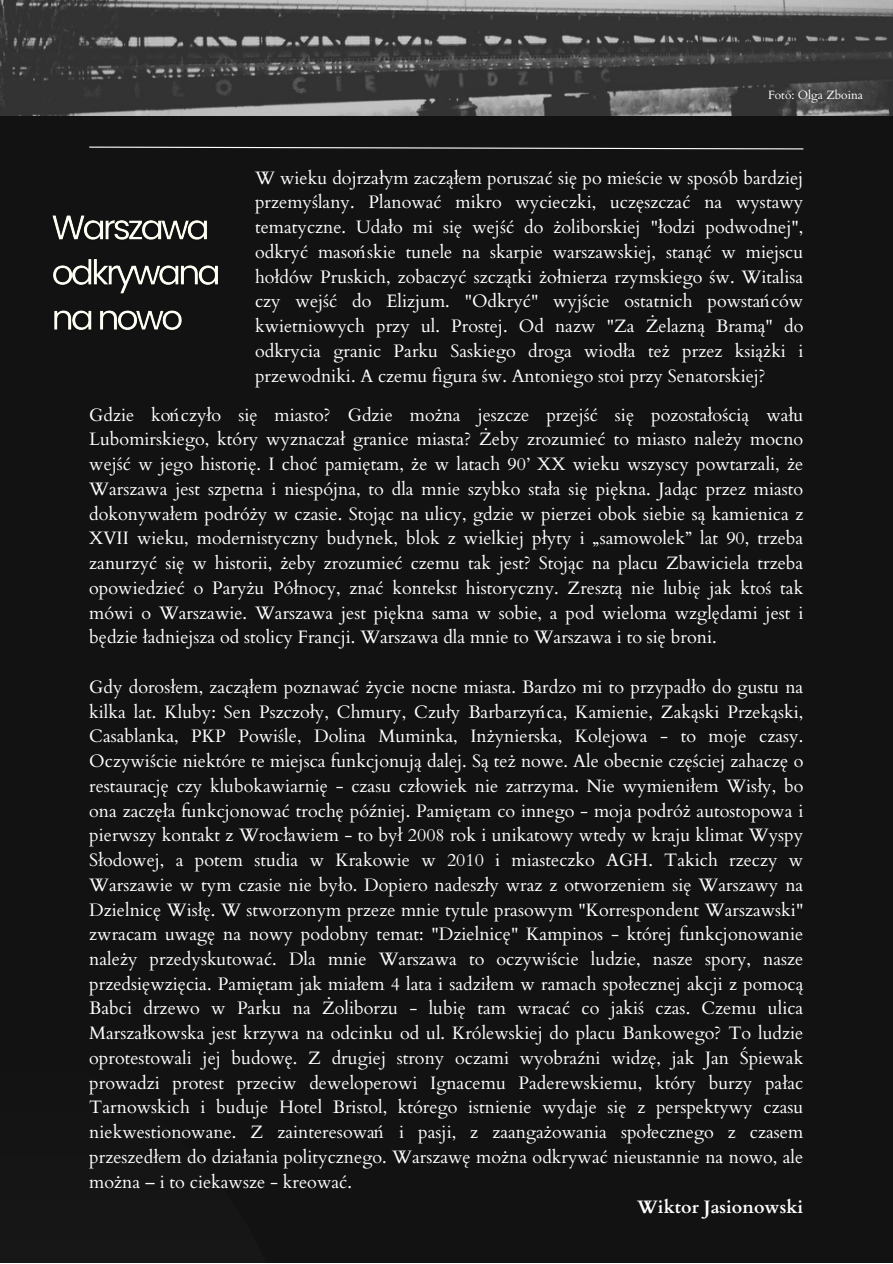
<style>
.page{position:relative;width:893px;height:1264px;background:#fff}
.page>*{position:absolute;margin:0;border:0;box-sizing:border-box;transform-origin:0 0}
.t1{font:18px/24.8px "Cardo";color:#fff;text-align:justify}
.t2{font:700 18px "Cardo";color:#fff}
.t3{font:12px "Cardo";color:#fff}
</style>
<div class="page">
<div style="left:0;top:0;width:892px;height:1262px;background:#121212"></div>
<img style="left:0;top:0;width:892px;height:116px">
<svg style="left:89px;top:146px;width:715px;height:4px"></svg>
<img style="left:52px;top:215px;width:166px;height:115px">
<p class="t3" style="left:768px;top:87px;width:97px">Foto: Olga Zboina</p>
<p class="t1" style="left:255px;top:166px;width:550px">W wieku dojrzałym zacząłem poruszać się po mieście w sposób bardziej przemyślany. Planować mikro wycieczki, uczęszczać na wystawy tematyczne. Udało mi się wejść do żoliborskiej "łodzi podwodnej", odkryć masońskie tunele na skarpie warszawskiej, stanąć w miejscu hołdów Pruskich, zobaczyć szczątki żołnierza rzymskiego św. Witalisa czy wejść do Elizjum. "Odkryć" wyjście ostatnich powstańców kwietniowych przy ul. Prostej. Od nazw "Za Żelazną Bramą" do odkrycia granic Parku Saskiego droga wiodła też przez książki i przewodniki. A czemu figura św. Antoniego stoi przy Senatorskiej?</p>
<p class="t1" style="left:89px;top:402px;width:715px">Gdzie kończyło się miasto? Gdzie można jeszcze przejść się pozostałością wału Lubomirskiego, który wyznaczał granice miasta? Żeby zrozumieć to miasto należy mocno wejść w jego historię. I choć pamiętam, że w latach 90’ XX wieku wszyscy powtarzali, że Warszawa jest szpetna i niespójna, to dla mnie szybko stała się piękna. Jadąc przez miasto dokonywałem podróży w czasie. Stojąc na ulicy, gdzie w pierzei obok siebie są kamienica z XVII wieku, modernistyczny budynek, blok z wielkiej płyty i „samowolek” lat 90, trzeba zanurzyć się w historii, żeby zrozumieć czemu tak jest? Stojąc na placu Zbawiciela trzeba opowiedzieć o Paryżu Północy, znać kontekst historyczny. Zresztą nie lubię jak ktoś tak mówi o Warszawie. Warszawa jest piękna sama w sobie, a pod wieloma względami jest i będzie ładniejsza od stolicy Francji. Warszawa dla mnie to Warszawa i to się broni.</p>
<p class="t1" style="left:89px;top:674px;width:715px">Gdy dorosłem, zacząłem poznawać życie nocne miasta. Bardzo mi to przypadło do gustu na kilka lat. Kluby: Sen Pszczoły, Chmury, Czuły Barbarzyńca, Kamienie, Zakąski Przekąski, Casablanka, PKP Powiśle, Dolina Muminka, Inżynierska, Kolejowa - to moje czasy.<br>Oczywiście niektóre te miejsca funkcjonują dalej. Są też nowe. Ale obecnie częściej zahaczę o restaurację czy klubokawiarnię - czasu człowiek nie zatrzyma. Nie wymieniłem Wisły, bo ona zaczęła funkcjonować trochę później. Pamiętam co innego - moja podróż autostopowa i pierwszy kontakt z Wrocławiem - to był 2008 rok i unikatowy wtedy w kraju klimat Wyspy Słodowej, a potem studia w Krakowie w 2010 i miasteczko AGH. Takich rzeczy w Warszawie w tym czasie nie było. Dopiero nadeszły wraz z otworzeniem się Warszawy na Dzielnicę Wisłę. W stworzonym przeze mnie tytule prasowym "Korrespondent Warszawski" zwracam uwagę na nowy podobny temat: "Dzielnicę" Kampinos - której funkcjonowanie należy przedyskutować. Dla mnie Warszawa to oczywiście ludzie, nasze spory, nasze przedsięwzięcia. Pamiętam jak miałem 4 lata i sadziłem w ramach społecznej akcji z pomocą Babci drzewo w Parku na Żoliborzu - lubię tam wracać co jakiś czas. Czemu ulica Marszałkowska jest krzywa na odcinku od ul. Królewskiej do placu Bankowego? To ludzie oprotestowali jej budowę. Z drugiej strony oczami wyobraźni widzę, jak Jan Śpiewak prowadzi protest przeciw deweloperowi Ignacemu Paderewskiemu, który burzy pałac Tarnowskich i buduje Hotel Bristol, którego istnienie wydaje się z perspektywy czasu niekwestionowane. Z zainteresowań i pasji, z zaangażowania społecznego z czasem przeszedłem do działania politycznego. Warszawę można odkrywać nieustannie na nowo, ale można – i to ciekawsze - kreować.</p>
<p class="t2" style="left:637px;top:1194px;width:167px">Wiktor Jasionowski</p>
</div>
